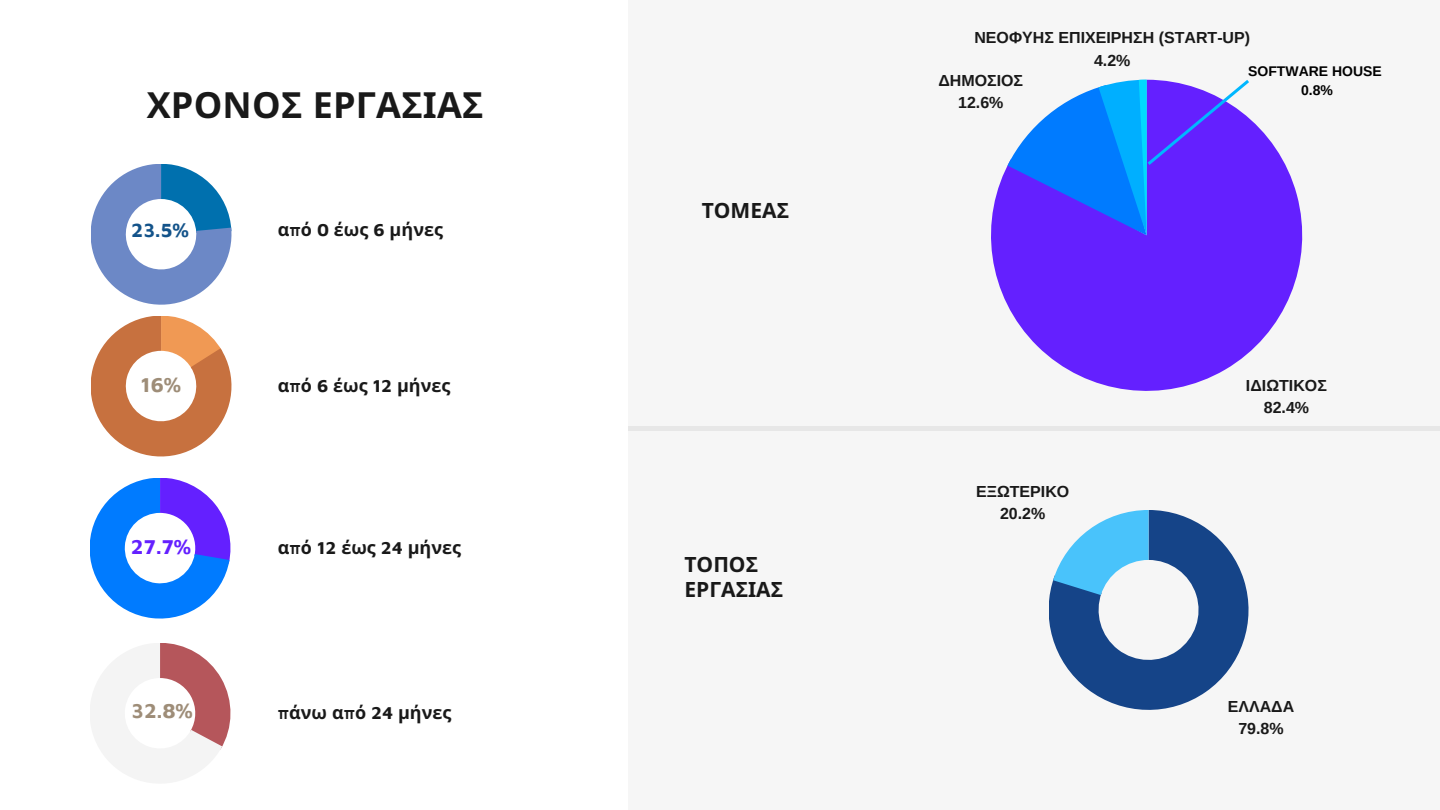
<style>
.page{position:relative;width:1440px;height:810px;background:#fff}
.page>*{position:absolute;margin:0;border:0;box-sizing:border-box;transform-origin:0 0}
.t1{font:700 36px "Noto Sans";letter-spacing:.005em;color:#191919}
.t2{font:700 21px/25px "Noto Sans";color:#191919}
.t3{font:700 21px "Maven Pro";color:#9e8d78}
.t4{font:700 21px "Maven Pro";color:#6420ff}
.t5{font:700 20px "Maven Pro";color:#13538a}
.t6{font:700 18px "Noto Sans";color:#191919}
.t7{font:700 16px "Arimo";color:#191919}
.t8{font:700 14px "Arimo";color:#000}
.s1{font-family:"Maven Pro"}
</style>
<div class="page">
<div style="left:628px;top:0;width:812px;height:810px;background:#f6f6f6"></div>
<svg style="left:91px;top:164px;width:140px;height:141px"></svg>
<svg style="left:91px;top:316px;width:140px;height:140px"></svg>
<svg style="left:90px;top:478px;width:140px;height:141px"></svg>
<svg style="left:1049px;top:510px;width:200px;height:200px"></svg>
<svg style="left:991px;top:121px;width:311px;height:270px;fill:#6420ff"></svg>
<hr style="left:628px;top:427px;width:812px;height:4px;background:#e7e7e7">
<svg style="left:90px;top:643px;width:140px;height:140px"></svg>
<svg style="left:1008px;top:79px;width:244px;height:156px;background:#5263fd"></svg>
<p class="t1" style="left:147px;top:80px;width:338px">ΧΡΟΝΟΣ ΕΡΓΑΣΙΑΣ</p>
<p class="t5" style="left:131px;top:218px;width:59px">23.5%</p>
<p class="t6" style="left:278px;top:217px;width:167px">α<span class="s1">π</span>ό <span class="s1">0</span> έως <span class="s1">6</span> μήνες</p>
<p class="t3" style="left:141px;top:372px;width:42px">16%</p>
<p class="t6" style="left:278px;top:373px;width:174px">α<span class="s1">π</span>ό <span class="s1">6</span> έως <span class="s1">12</span> μήνες</p>
<p class="t4" style="left:131px;top:534px;width:62px">27.7%</p>
<p class="t6" style="left:278px;top:535px;width:185px">α<span class="s1">π</span>ό <span class="s1">12</span> έως <span class="s1">24</span> μήνες</p>
<p class="t3" style="left:132px;top:698px;width:63px">32.8%</p>
<p class="t6" style="left:278px;top:700px;width:175px"><span class="s1">π</span>άνω α<span class="s1">π</span>ό <span class="s1">24</span> μήνες</p>
<p class="t2" style="left:702px;top:198px;width:89px">ΤΟΜΕΑΣ</p>
<p class="t2" style="left:684px;top:551px;width:100px">ΤΟΠΟΣ<br>ΕΡΓΑΣΙΑΣ</p>
<p class="t7" style="left:974px;top:29px;width:277px">ΝΕΟΦΥΗΣ ΕΠΙΧΕΙΡΗΣΗ (START-UP)</p>
<p class="t7" style="left:1094px;top:51px;width:38px">4.2%</p>
<p class="t8" style="left:1248px;top:63px;width:135px">SOFTWARE HOUSE</p>
<p class="t8" style="left:1301px;top:83px;width:33px">0.8%</p>
<p class="t7" style="left:938px;top:72px;width:86px">ΔΗΜΟΣΙΟΣ</p>
<p class="t7" style="left:958px;top:94px;width:47px">12.6%</p>
<p class="t7" style="left:976px;top:482px;width:95px">ΕΞΩΤΕΡΙΚΟ</p>
<p class="t7" style="left:1000px;top:505px;width:47px">20.2%</p>
<p class="t7" style="left:1246px;top:376px;width:82px">ΙΔΙΩΤΙΚΟΣ</p>
<p class="t7" style="left:1264px;top:398px;width:47px">82.4%</p>
<p class="t7" style="left:1228px;top:697px;width:68px">ΕΛΛΑΔΑ</p>
<p class="t7" style="left:1238px;top:720px;width:47px">79.8%</p>
</div>
